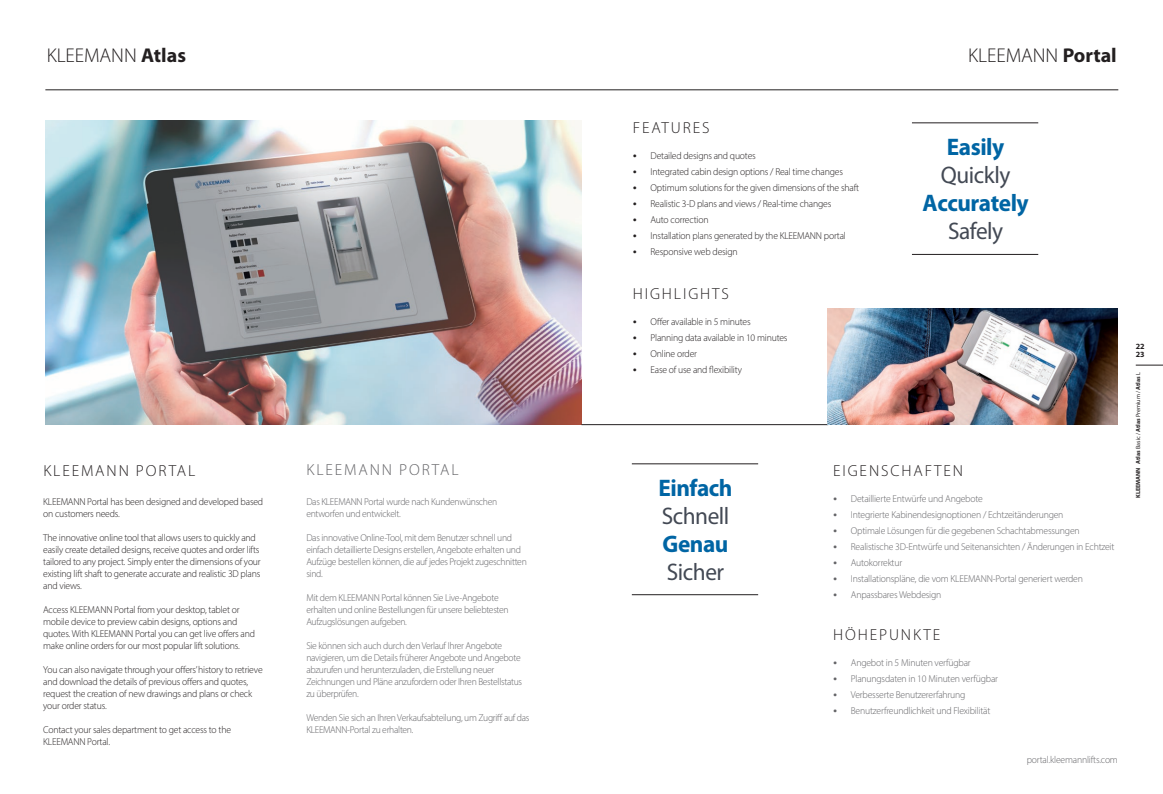
<style>
.page{position:relative;width:1163px;height:794px;background:#fff}
.page>*{position:absolute;margin:0;border:0;box-sizing:border-box;transform-origin:0 0}
.t1{font:700 24px "Myriad Pro";letter-spacing:-.02em;color:#0065a4}
.t2{font:24px "Myriad Pro";letter-spacing:-.02em;color:#434954}
.t3{font:300 20px "Myriad Pro";color:#231f20}
.t4{font:300 16px "Myriad Pro";letter-spacing:.12em;color:#231f20}
.t5{font:300 16px "Myriad Pro";letter-spacing:.12em;color:#636366}
.t6{font:300 10px/12px "Myriad Pro";letter-spacing:-.02em;color:#231f20}
.t7{font:300 10px/12px "Myriad Pro";letter-spacing:-.03em;color:#636366;scale:.96 1}
.t8{font:300 10px "Myriad Pro";letter-spacing:-.03em;color:#636366}
.t9{font:700 8px/8px "Myriad Pro";color:#231f20}
.t10{font:700 6px "Myriad Pro";color:#231f20}
.s1{font-weight:700}
.s2{font-family:"Calibri"}
.s3{font-weight:400}
</style>
<div class="page">
<svg style="left:1135px;top:365px;width:27px;height:1px"></svg>
<hr style="left:45px;top:90px;width:1073px;height:1px;background:#231f20">
<img style="left:45px;top:120px;width:536px;height:304px">
<hr style="left:911px;top:123px;width:127px;height:1px;background:#231f20">
<hr style="left:911px;top:254px;width:127px;height:1px;background:#231f20">
<hr style="left:631px;top:463px;width:127px;height:1px;background:#231f20">
<hr style="left:631px;top:594px;width:127px;height:1px;background:#231f20">
<hr style="left:581px;top:424px;width:247px;height:1px;background:#231f20">
<img style="left:827px;top:308px;width:290px;height:117px">
<p class="t3" style="left:47px;top:44px;width:141px">KLEEMANN <span class="s1">Atlas</span></p>
<p class="t3" style="left:968px;top:44px;width:150px">KLEEMANN <span class="s1">Portal</span></p>
<p class="t4" style="left:43px;top:461px;width:153px">KLEEMANN PORTAL</p>
<p class="t6" style="left:43px;top:496px;width:221px">KLEEMANN Portal has been designed and developed based on customers needs.</p>
<p class="t6" style="left:43px;top:532px;width:219px">The innovative online tool that allows users to quickly and easily create detailed designs, receive quotes and order lifts tailored to any project. Simply enter the dimensions of your existing lift shaft to generate accurate and realistic 3D plans and views.</p>
<p class="t6" style="left:43px;top:604px;width:213px">Access KLEEMANN Portal from your desktop, tablet or mobile device to preview cabin designs, options and quotes. With KLEEMANN Portal you can get live offers and make online orders for our most popular lift solutions.</p>
<p class="t6" style="left:43px;top:664px;width:221px">You can also navigate through your offers’ history to retrieve and download the details of previous offers and quotes, request the creation of new drawings and plans or check your order status.</p>
<p class="t6" style="left:43px;top:724px;width:189px">Contact your sales department to get access to the<br>KLEEMANN Portal.</p>
<p class="t5" style="left:306px;top:460px;width:153px">KLEEMANN PORTAL</p>
<p class="t7" style="left:306px;top:496px;width:200px">Das KLEEMANN Portal wurde nach Kundenwünschen entworfen und entwickelt.</p>
<p class="t7" style="left:306px;top:532px;width:231px">Das innovative Online-Tool, mit dem Benutzer schnell und einfach detaillierte Designs erstellen, Angebote erhalten und Aufzüge bestellen können, die auf jedes Projekt zugeschnitten sind.</p>
<p class="t7" style="left:306px;top:592px;width:212px">Mit dem KLEEMANN Portal können Sie Live-Angebote erhalten und online Bestellungen für unsere beliebtesten<br>Aufzugslösungen aufgeben.</p>
<p class="t7" style="left:306px;top:640px;width:226px">Sie können sich auch durch den Verlauf Ihrer Angebote navigieren, um die Details früherer Angebote und Angebote abzurufen und herunterzuladen, die Erstellung neuer Zeichnungen und Pläne anzufordern oder Ihren Bestellstatus</p>
<p class="t7" style="left:306px;top:688px;width:56px">zu überprüfen.</p>
<p class="t7" style="left:306px;top:712px;width:234px">Wenden Sie sich an Ihren Verkaufsabteilung, um Zugriff auf das<br>KLEEMANN-Portal zu erhalten.</p>
<p class="t4" style="left:632px;top:118px;width:78px">FEATURES</p>
<p class="t6" style="left:632px;top:150px;width:125px"><span class="s2">•</span> Detailed designs and quotes</p>
<p class="t6" style="left:632px;top:166px;width:212px"><span class="s2">•</span> Integrated cabin design options / Real time changes</p>
<p class="t6" style="left:632px;top:182px;width:228px"><span class="s2">•</span> Optimum solutions for the given dimensions of the shaft</p>
<p class="t6" style="left:632px;top:198px;width:200px"><span class="s2">•</span> Realistic 3-D plans and views / Real-time changes</p>
<p class="t6" style="left:632px;top:214px;width:77px"><span class="s2">•</span> Auto correction</p>
<p class="t6" style="left:632px;top:230px;width:215px"><span class="s2">•</span> Installation plans generated by the KLEEMANN portal</p>
<p class="t6" style="left:632px;top:246px;width:107px"><span class="s2">•</span> Responsive web design</p>
<p class="t4" style="left:632px;top:284px;width:98px">HIGHLIGHTS</p>
<p class="t6" style="left:632px;top:316px;width:120px"><span class="s2">•</span> Offer available in 5 minutes</p>
<p class="t6" style="left:632px;top:332px;width:156px"><span class="s2">•</span> Planning data available in 10 minutes</p>
<p class="t6" style="left:632px;top:348px;width:66px"><span class="s2">•</span> Online order</p>
<p class="t6" style="left:632px;top:364px;width:111px"><span class="s2">•</span> Ease of use and flexibility</p>
<p class="t1" style="left:946px;top:134px;width:59px">Easily</p>
<p class="t2" style="left:940px;top:160px;width:71px">Quickly</p>
<p class="t1" style="left:922px;top:190px;width:108px">Accurately</p>
<p class="t2" style="left:947px;top:216px;width:57px">Safely</p>
<p class="t1" style="left:658px;top:474px;width:76px">Einfach</p>
<p class="t2" style="left:661px;top:501px;width:69px">Schnell</p>
<p class="t1" style="left:662px;top:530px;width:67px">Genau</p>
<p class="t2" style="left:666px;top:557px;width:59px">Sicher</p>
<p class="t4" style="left:832px;top:461px;width:131px">EIGENSCHAFTEN</p>
<p class="t8" style="left:832px;top:492px;width:151px"><span class="s2">•</span> Detaillierte Entwürfe und Angebote</p>
<p class="t8" style="left:832px;top:508px;width:232px"><span class="s2">•</span> Integrierte Kabinendesignoptionen / Echtzeitänderungen</p>
<p class="t8" style="left:832px;top:524px;width:248px"><span class="s2">•</span> Optimale Lösungen für die gegebenen Schachtabmessungen</p>
<p class="t8" style="left:832px;top:540px;width:283px"><span class="s2">•</span> Realistische 3D-Entwürfe und Seitenansichten / Änderungen in Echtzeit</p>
<p class="t8" style="left:832px;top:556px;width:71px"><span class="s2">•</span> Autokorrektur</p>
<p class="t8" style="left:832px;top:572px;width:251px"><span class="s2">•</span> Installationspläne, die vom KLEEMANN-Portal generiert werden</p>
<p class="t8" style="left:832px;top:588px;width:110px"><span class="s2">•</span> Anpassbares Webdesign</p>
<p class="t4" style="left:832px;top:625px;width:109px">HÖHEPUNKTE</p>
<p class="t8" style="left:832px;top:656px;width:139px"><span class="s2">•</span> Angebot in 5 Minuten verfügbar</p>
<p class="t8" style="left:832px;top:672px;width:167px"><span class="s2">•</span> Planungsdaten in 10 Minuten verfügbar</p>
<p class="t8" style="left:832px;top:688px;width:134px"><span class="s2">•</span> Verbesserte Benutzererfahrung</p>
<p class="t8" style="left:832px;top:704px;width:159px"><span class="s2">•</span> Benutzerfreundlichkeit und Flexibilität</p>
<p class="t8" style="left:1026px;top:754px;width:93px">portal.kleemannlifts.com</p>
<p class="t9" style="left:1135px;top:343px;width:10px">22<br>23</p>
<p class="t10" style="left:1134px;top:498px;width:127px;rotate:-90deg">KLEEMANN Atlas <span class="s3">Basic /</span> Atlas <span class="s3">Premium /</span> Atlas <span class="s3">L</span></p>
</div>
